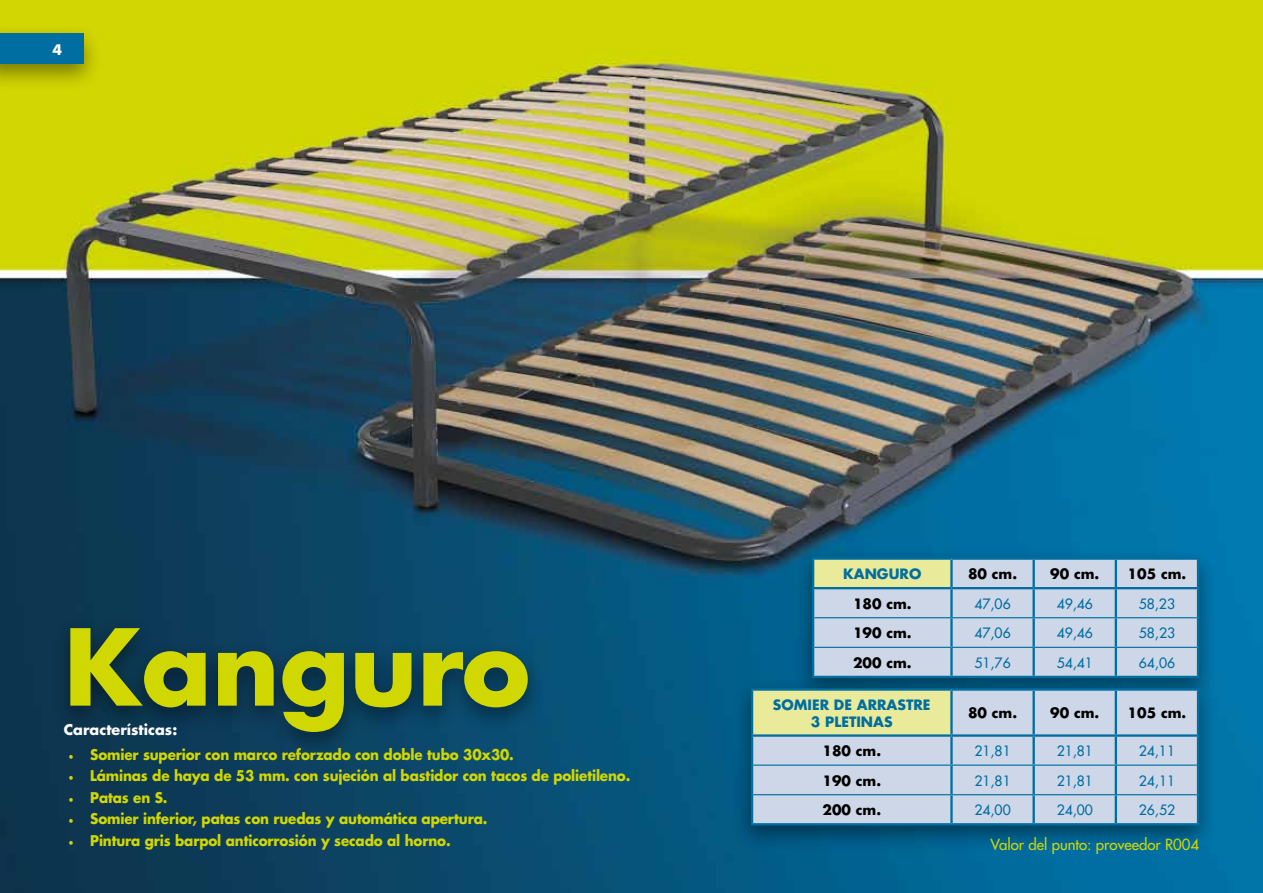
<style>
.page{position:relative;width:1263px;height:893px;background:#fff}
.page>*{position:absolute;margin:0;border:0;box-sizing:border-box;transform-origin:0 0}
.t1{font:700 102.75px "Futura Std";color:#d1d700}
.t2{font:500 15px "Futura Std";color:#d1d700}
.t3{font:700 14.4px "Futura Std";letter-spacing:-.01em;color:#d1d700;scale:.94 1}
.t4{font:700 14.4px "Futura Std";color:#fff}
.t5{font:700 14.1px "Futura Std";color:#fff}
.t6{font:500 13.95px "Futura Std";color:#006ea0}
.t7{font:700 13.95px "Futura Std";color:#000}
.t8{font:700 13.95px/16.6px "Futura Std";color:#006ea0;text-align:center}
.s1{font-family:"Minion Pro";font-weight:400}
</style>
<div class="page">
<img style="left:0;top:0;width:1263px;height:893px">
<div style="left:51px;top:618px;width:495px;height:141px;background:#000;opacity:.43"></div>
<div style="left:793px;top:547px;width:425px;height:158px;background:#000;opacity:.43"></div>
<svg style="left:814px;top:560px;width:383px;height:116px;background:#cdd7df"></svg>
<hr style="left:950px;top:560px;width:3px;height:27px;background:#006ea0">
<hr style="left:1032px;top:560px;width:3px;height:27px;background:#006ea0">
<hr style="left:1115px;top:560px;width:2px;height:27px;background:#006ea0">
<hr style="left:1197px;top:560px;width:2px;height:27px;background:#006ea0">
<hr style="left:812px;top:587px;width:139px;height:2px;background:#006ea0">
<hr style="left:951px;top:587px;width:83px;height:2px;background:#006ea0">
<hr style="left:950px;top:589px;width:3px;height:28px;background:#006ea0">
<hr style="left:1034px;top:587px;width:82px;height:2px;background:#006ea0">
<hr style="left:1032px;top:589px;width:3px;height:28px;background:#006ea0">
<hr style="left:1116px;top:587px;width:83px;height:2px;background:#006ea0">
<hr style="left:1115px;top:589px;width:2px;height:28px;background:#006ea0">
<hr style="left:1197px;top:589px;width:2px;height:29px;background:#006ea0">
<hr style="left:950px;top:618px;width:3px;height:29px;background:#006ea0">
<hr style="left:1032px;top:618px;width:3px;height:29px;background:#006ea0">
<hr style="left:1115px;top:618px;width:2px;height:29px;background:#006ea0">
<hr style="left:1197px;top:618px;width:2px;height:29px;background:#006ea0">
<hr style="left:950px;top:648px;width:3px;height:28px;background:#006ea0">
<hr style="left:1032px;top:648px;width:3px;height:28px;background:#006ea0">
<hr style="left:1115px;top:648px;width:2px;height:28px;background:#006ea0">
<hr style="left:1197px;top:647px;width:2px;height:29px;background:#006ea0">
<hr style="left:812px;top:557px;width:139px;height:3px;background:#006ea0">
<hr style="left:812px;top:560px;width:2px;height:27px;background:#006ea0">
<hr style="left:951px;top:557px;width:83px;height:3px;background:#006ea0">
<hr style="left:1034px;top:557px;width:82px;height:3px;background:#006ea0">
<hr style="left:1116px;top:557px;width:83px;height:3px;background:#006ea0">
<hr style="left:812px;top:589px;width:2px;height:29px;background:#006ea0">
<hr style="left:812px;top:618px;width:2px;height:29px;background:#006ea0">
<hr style="left:812px;top:647px;width:2px;height:29px;background:#006ea0">
<hr style="left:812px;top:676px;width:139px;height:2px;background:#006ea0">
<hr style="left:951px;top:676px;width:83px;height:2px;background:#006ea0">
<hr style="left:1034px;top:676px;width:82px;height:2px;background:#006ea0">
<hr style="left:1116px;top:676px;width:83px;height:2px;background:#006ea0">
<hr style="left:814px;top:617px;width:137px;height:1px;background:#006ea0">
<hr style="left:951px;top:617px;width:83px;height:1px;background:#006ea0">
<hr style="left:1034px;top:617px;width:82px;height:1px;background:#006ea0">
<hr style="left:1116px;top:617px;width:81px;height:1px;background:#006ea0">
<hr style="left:814px;top:647px;width:137px;height:1px;background:#006ea0">
<hr style="left:951px;top:647px;width:83px;height:1px;background:#006ea0">
<hr style="left:1034px;top:647px;width:82px;height:1px;background:#006ea0">
<hr style="left:1116px;top:647px;width:81px;height:1px;background:#006ea0">
<div style="left:732px;top:678px;width:486px;height:175px;background:#000;opacity:.43"></div>
<svg style="left:753px;top:691px;width:444px;height:132px;background:#d1d9da"></svg>
<hr style="left:950px;top:691px;width:3px;height:43px;background:#006ea0">
<hr style="left:1032px;top:691px;width:3px;height:43px;background:#006ea0">
<hr style="left:1115px;top:691px;width:2px;height:43px;background:#006ea0">
<hr style="left:1197px;top:691px;width:2px;height:43px;background:#006ea0">
<hr style="left:751px;top:734px;width:200px;height:3px;background:#006ea0">
<hr style="left:951px;top:734px;width:83px;height:3px;background:#006ea0">
<hr style="left:950px;top:737px;width:3px;height:27px;background:#006ea0">
<hr style="left:1034px;top:734px;width:82px;height:3px;background:#006ea0">
<hr style="left:1032px;top:737px;width:3px;height:27px;background:#006ea0">
<hr style="left:1116px;top:734px;width:83px;height:3px;background:#006ea0">
<hr style="left:1115px;top:737px;width:2px;height:27px;background:#006ea0">
<hr style="left:1197px;top:737px;width:2px;height:28px;background:#006ea0">
<hr style="left:950px;top:766px;width:3px;height:28px;background:#006ea0">
<hr style="left:1032px;top:766px;width:3px;height:28px;background:#006ea0">
<hr style="left:1115px;top:766px;width:2px;height:28px;background:#006ea0">
<hr style="left:1197px;top:765px;width:2px;height:30px;background:#006ea0">
<hr style="left:950px;top:795px;width:3px;height:28px;background:#006ea0">
<hr style="left:1032px;top:795px;width:3px;height:28px;background:#006ea0">
<hr style="left:1115px;top:795px;width:2px;height:28px;background:#006ea0">
<hr style="left:1197px;top:795px;width:2px;height:28px;background:#006ea0">
<hr style="left:751px;top:688px;width:200px;height:3px;background:#006ea0">
<hr style="left:751px;top:691px;width:2px;height:43px;background:#006ea0">
<hr style="left:951px;top:688px;width:83px;height:3px;background:#006ea0">
<hr style="left:1034px;top:688px;width:82px;height:3px;background:#006ea0">
<hr style="left:1116px;top:688px;width:83px;height:3px;background:#006ea0">
<hr style="left:751px;top:737px;width:2px;height:28px;background:#006ea0">
<hr style="left:751px;top:765px;width:2px;height:30px;background:#006ea0">
<hr style="left:751px;top:795px;width:2px;height:28px;background:#006ea0">
<hr style="left:751px;top:823px;width:200px;height:2px;background:#006ea0">
<hr style="left:951px;top:823px;width:83px;height:2px;background:#006ea0">
<hr style="left:1034px;top:823px;width:82px;height:2px;background:#006ea0">
<hr style="left:1116px;top:823px;width:83px;height:2px;background:#006ea0">
<hr style="left:753px;top:764px;width:198px;height:2px;background:#006ea0">
<hr style="left:951px;top:764px;width:83px;height:2px;background:#006ea0">
<hr style="left:1034px;top:764px;width:82px;height:2px;background:#006ea0">
<hr style="left:1116px;top:764px;width:81px;height:2px;background:#006ea0">
<hr style="left:753px;top:794px;width:198px;height:1px;background:#006ea0">
<hr style="left:951px;top:794px;width:83px;height:1px;background:#006ea0">
<hr style="left:1034px;top:794px;width:82px;height:1px;background:#006ea0">
<hr style="left:1116px;top:794px;width:81px;height:1px;background:#006ea0">
<div style="left:0;top:23px;width:102px;height:68px;background:#000;opacity:.43"></div>
<div style="left:0;top:34px;width:84px;height:30px;background:#006ea0"></div>
<p class="t5" style="left:52px;top:40px;width:11px">4</p>
<h1 class="t1" style="left:64px;top:599px;width:468px">Kanguro</h1>
<p class="t4" style="left:64px;top:720px;width:115px">Características:</p>
<p class="t3" style="left:69px;top:745px;width:475px"><span class="s1">•</span> Somier superior con marco reforzado con doble tubo 30x30.</p>
<p class="t3" style="left:69px;top:766px;width:599px"><span class="s1">•</span> Láminas de haya de 53 mm. con sujeción al bastidor con tacos de polietileno.</p>
<p class="t3" style="left:69px;top:788px;width:107px"><span class="s1">•</span> Patas en S.</p>
<p class="t3" style="left:69px;top:809px;width:447px"><span class="s1">•</span> Somier inferior, patas con ruedas y automática apertura.</p>
<p class="t3" style="left:69px;top:831px;width:408px"><span class="s1">•</span> Pintura gris barpol anticorrosión y secado al horno.</p>
<p class="t8" style="left:843px;top:565px;width:80px">Kanguro</p>
<p class="t7" style="left:968px;top:565px;width:51px">80 cm.</p>
<p class="t7" style="left:1050px;top:565px;width:51px">90 cm.</p>
<p class="t7" style="left:1127px;top:565px;width:60px">105 cm.</p>
<p class="t7" style="left:853px;top:594px;width:60px">180 cm.</p>
<p class="t6" style="left:974px;top:595px;width:38px">47,06</p>
<p class="t6" style="left:1057px;top:595px;width:38px">49,46</p>
<p class="t6" style="left:1139px;top:595px;width:38px">58,23</p>
<p class="t7" style="left:853px;top:624px;width:60px">190 cm.</p>
<p class="t6" style="left:974px;top:624px;width:38px">47,06</p>
<p class="t6" style="left:1057px;top:624px;width:38px">49,46</p>
<p class="t6" style="left:1139px;top:624px;width:38px">58,23</p>
<p class="t7" style="left:853px;top:653px;width:60px">200 cm.</p>
<p class="t6" style="left:974px;top:654px;width:38px">51,76</p>
<p class="t6" style="left:1057px;top:654px;width:38px">54,41</p>
<p class="t6" style="left:1139px;top:654px;width:38px">64,06</p>
<p class="t8" style="left:773px;top:696px;width:159px">Somier de arrastre<br>3 pletinas</p>
<p class="t7" style="left:968px;top:704px;width:51px">80 cm.</p>
<p class="t7" style="left:1050px;top:704px;width:51px">90 cm.</p>
<p class="t7" style="left:1127px;top:704px;width:60px">105 cm.</p>
<p class="t7" style="left:822px;top:742px;width:60px">180 cm.</p>
<p class="t6" style="left:974px;top:742px;width:38px">21,81</p>
<p class="t6" style="left:1057px;top:742px;width:38px">21,81</p>
<p class="t6" style="left:1139px;top:742px;width:38px">24,11</p>
<p class="t7" style="left:822px;top:771px;width:60px">190 cm.</p>
<p class="t6" style="left:974px;top:772px;width:38px">21,81</p>
<p class="t6" style="left:1057px;top:772px;width:38px">21,81</p>
<p class="t6" style="left:1139px;top:772px;width:38px">24,11</p>
<p class="t7" style="left:822px;top:801px;width:60px">200 cm.</p>
<p class="t6" style="left:974px;top:801px;width:38px">24,00</p>
<p class="t6" style="left:1057px;top:801px;width:38px">24,00</p>
<p class="t6" style="left:1139px;top:801px;width:38px">26,52</p>
<p class="t2" style="left:991px;top:835px;width:210px">Valor del punto: proveedor R004</p>
</div>
